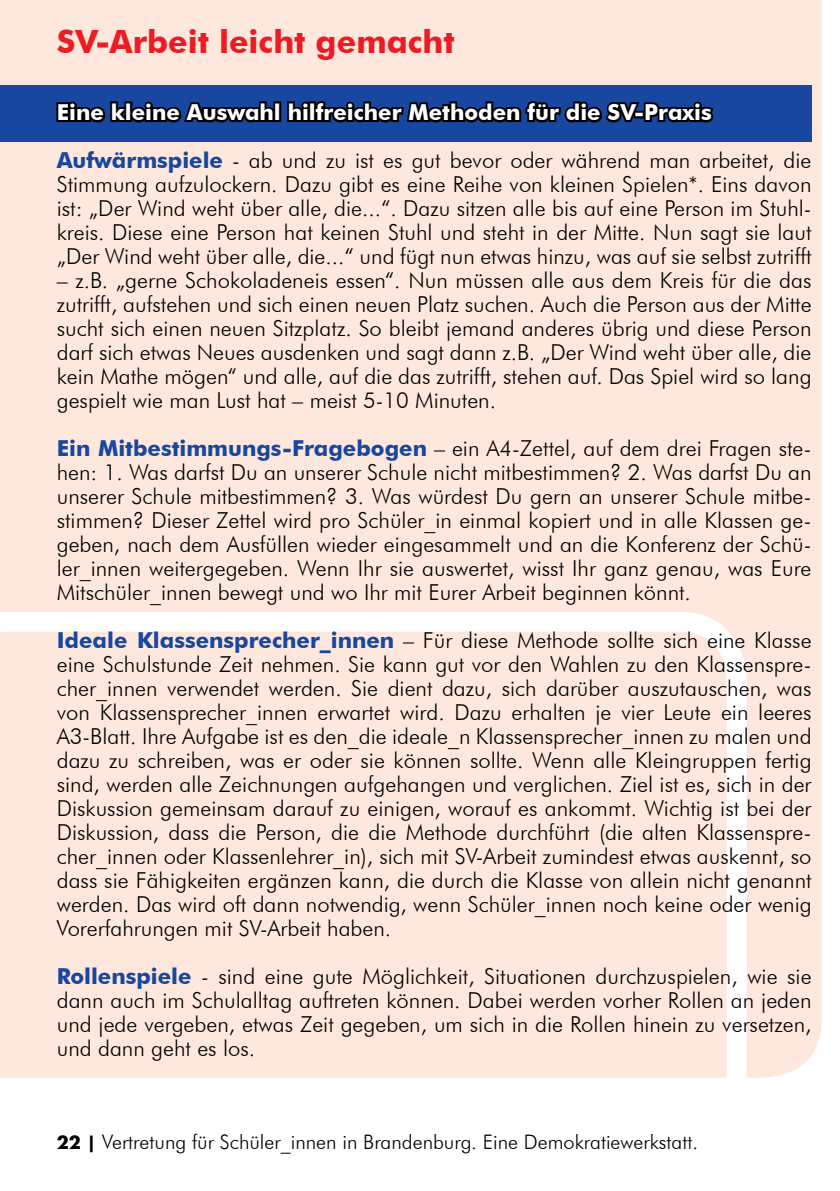
<style>
.page{position:relative;width:840px;height:1191px;background:#fff}
.page>*{position:absolute;margin:0;border:0;box-sizing:border-box;transform-origin:0 0}
.t1{font:700 32px "Futura BT";color:#ed1c24}
.t2{font:300 22px/24px "Futura BT";color:#000;text-align:justify}
.t3{font:700 22px/48px "Futura BT";color:#fff}
.t4{font:300 20px "Futura BT";color:#000}
.s1{color:#17479e}
.s2{font-weight:300;color:#000}
.s3{font-weight:700;color:#17479e}
.s4{font-family:"Futura";font-weight:700}
</style>
<div class="page">
<div style="left:0;top:0;width:821px;height:1077px;background:#fee7dc"></div>
<div style="left:0;top:85px;width:811px;height:57px;background:#17479e"></div>
<div style="left:0;top:612px;width:746px;height:466px;background:#fee7dc"></div>
<svg style="left:54px;top:73px;width:222px;height:50px"></svg>
<div style="left:273px;top:101px;width:8px;height:21px;border:4px solid #000"></div>
<svg style="left:285px;top:53px;width:431px;height:70px"></svg>
<h1 class="t1" style="left:57px;top:22px;width:399px">SV-Arbeit leicht gemacht</h1>
<p class="t3" style="left:57px;top:88px;width:755px">Eine kleine Auswahl hilfreicher Methoden für die SV-Praxis<br><span class="s1">Aufwärmspiele</span> <span class="s2">- ab und zu ist es gut bevor oder während man arbeitet, die</span></p>
<p class="t2" style="left:57px;top:172px;width:756px">Stimmung aufzulockern. Dazu gibt es eine Reihe von kleinen Spielen*. Eins davon ist: „Der Wind weht über alle, die...“. Dazu sitzen alle bis auf eine Person im Stuhl&shy;kreis. Diese eine Person hat keinen Stuhl und steht in der Mitte. Nun sagt sie laut „Der Wind weht über alle, die...“ und fügt nun etwas hinzu, was auf sie selbst zutrifft</p>
<p class="t2" style="left:57px;top:268px;width:756px">– z.B. „gerne Schokoladeneis essen“. Nun müssen alle aus dem Kreis für die das zutrifft, aufstehen und sich einen neuen Platz suchen. Auch die Person aus der Mitte sucht sich einen neuen Sitzplatz. So bleibt jemand anderes übrig und diese Person darf sich etwas Neues ausdenken und sagt dann z.B. „Der Wind weht über alle, die kein Mathe mögen“ und alle, auf die das zutrifft, stehen auf. Das Spiel wird so lang gespielt wie man Lust hat – meist 5-10 Minuten.</p>
<p class="t2" style="left:57px;top:436px;width:756px"><span class="s3">Ein Mitbestimmungs-Fragebogen</span> – ein A4-Zettel, auf dem drei Fragen ste&shy;hen: 1. Was darfst Du an unserer Schule nicht mitbestimmen? 2. Was darfst Du an unserer Schule mitbestimmen? 3. Was würdest Du gern an unserer Schule mitbe&shy;stimmen? Dieser Zettel wird pro Schüler_in einmal kopiert und in alle Klassen ge&shy;geben, nach dem Ausfüllen wieder eingesammelt und an die Konferenz der Schü&shy;ler_innen weitergegeben. Wenn Ihr sie auswertet, wisst Ihr ganz genau, was Eure Mitschüler_innen bewegt und wo Ihr mit Eurer Arbeit beginnen könnt.</p>
<p class="t2" style="left:57px;top:628px;width:756px"><span class="s3">Ideale Klassensprecher_innen</span> – Für diese Methode sollte sich eine Klasse eine Schulstunde Zeit nehmen. Sie kann gut vor den Wahlen zu den Klassenspre&shy;cher_innen verwendet werden. Sie dient dazu, sich darüber auszutauschen, was von Klassensprecher_innen erwartet wird. Dazu erhalten je vier Leute ein leeres A3-Blatt. Ihre Aufgabe ist es den_die ideale_n Klassensprecher_innen zu malen und dazu zu schreiben, was er oder sie können sollte. Wenn alle Kleingruppen fertig sind, werden alle Zeichnungen aufgehangen und verglichen. Ziel ist es, sich in der Diskussion gemeinsam darauf zu einigen, worauf es ankommt. Wichtig ist bei der Diskussion, dass die Person, die die Methode durchführt (die alten Klassenspre&shy;cher_innen oder Klassenlehrer_in), sich mit SV-Arbeit zumindest etwas auskennt, so dass sie Fähigkeiten ergänzen kann, die durch die Klasse von allein nicht genannt werden. Das wird oft dann notwendig, wenn Schüler_innen noch keine oder wenig Vorerfahrungen mit SV-Arbeit haben.</p>
<p class="t2" style="left:57px;top:964px;width:756px"><span class="s3">Rollenspiele</span> - sind eine gute Möglichkeit, Situationen durchzuspielen, wie sie dann auch im Schulalltag auftreten können. Dabei werden vorher Rollen an jeden und jede vergeben, etwas Zeit gegeben, um sich in die Rollen hinein zu versetzen, und dann geht es los.</p>
<p class="t4" style="left:57px;top:1130px;width:642px"><span class="s4">22 |</span> Vertretung für Schüler_innen in Brandenburg. Eine Demokratiewerkstatt.</p>
</div>
